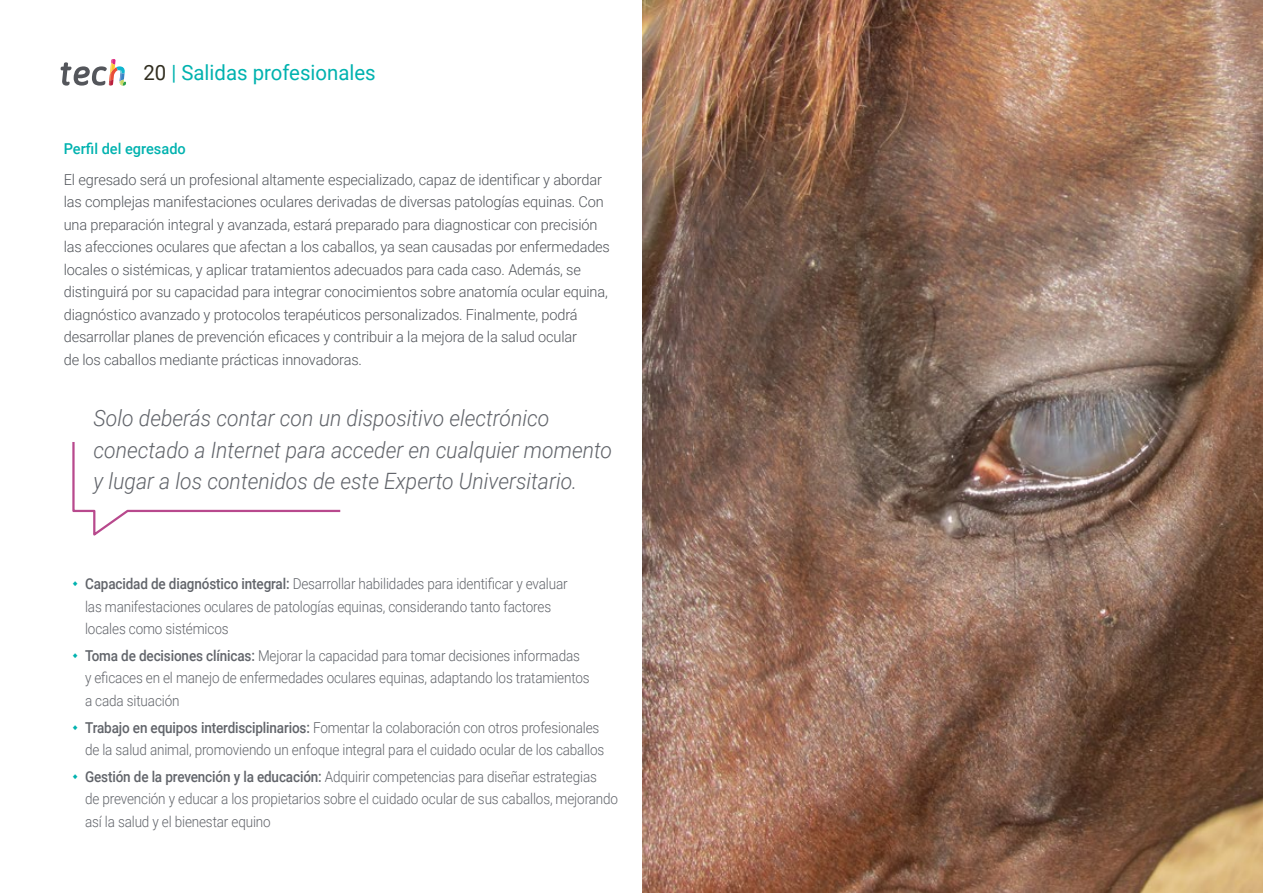
<style>
.page{position:relative;width:1263px;height:893px;background:#fff}
.page>*{position:absolute;margin:0;border:0;box-sizing:border-box;transform-origin:0 0}
.t1{font:italic 300 22.5px/31.5px "Roboto";color:#61646a;scale:.94 1}
.t2{font:21px "Roboto";color:#00b2af}
.t3{font:300 15px/22.5px "Roboto";letter-spacing:-.01em;color:#61646a;scale:.9 1}
.t4{font:300 15px/22.5px "Roboto";letter-spacing:-.01em;color:#52555b}
.t5{font:500 15px "Roboto";color:#00b2af}
.s1{color:#312e20}
.s2{font-weight:500}
</style>
<div class="page">
<svg style="left:61px;top:59px;width:65px;height:27px"></svg>
<svg style="left:72px;top:442px;width:269px;height:94px"></svg>
<img style="left:642px;top:0;width:621px;height:893px">
<h2 class="t2" style="left:144px;top:57px;width:234px"><span class="s1">20</span> | Salidas profesionales</h2>
<p class="t5" style="left:64px;top:138px;width:124px">Perfil del egresado</p>
<p class="t4" style="left:64px;top:168px;width:548px">El egresado será un profesional altamente especializado, capaz de identificar y abordar las complejas manifestaciones oculares derivadas de diversas patologías equinas. Con una preparación integral y avanzada, estará preparado para diagnosticar con precisión las afecciones oculares que afectan a los caballos, ya sean causadas por enfermedades locales o sistémicas, y aplicar tratamientos adecuados para cada caso. Además, se distinguirá por su capacidad para integrar conocimientos sobre anatomía ocular equina, diagnóstico avanzado y protocolos terapéuticos personalizados. Finalmente, podrá desarrollar planes de prevención eficaces y contribuir a la mejora de la salud ocular<br>de los caballos mediante prácticas innovadoras.</p>
<h1 class="t1" style="left:94px;top:402px;width:553px">Solo deberás contar con un dispositivo electrónico conectado a Internet para acceder en cualquier momento y lugar a los contenidos de este Experto Universitario.</h1>
<p class="t3" style="left:85px;top:572px;width:538px"><span class="s2">Capacidad de diagnóstico integral:</span> Desarrollar habilidades para identificar y evaluar las manifestaciones oculares de patologías equinas, considerando tanto factores locales como sistémicos</p>
<p class="t3" style="left:85px;top:644px;width:562px"><span class="s2">Toma de decisiones clínicas:</span> Mejorar la capacidad para tomar decisiones informadas y eficaces en el manejo de enfermedades oculares equinas, adaptando los tratamientos a cada situación</p>
<p class="t3" style="left:85px;top:715px;width:579px"><span class="s2">Trabajo en equipos interdisciplinarios:</span> Fomentar la colaboración con otros profesionales de la salud animal, promoviendo un enfoque integral para el cuidado ocular de los caballos</p>
<p class="t3" style="left:85px;top:765px;width:594px"><span class="s2">Gestión de la prevención y la educación:</span> Adquirir competencias para diseñar estrategias<br>de prevención y educar a los propietarios sobre el cuidado ocular de sus caballos, mejorando así la salud y el bienestar equino</p>
</div>
